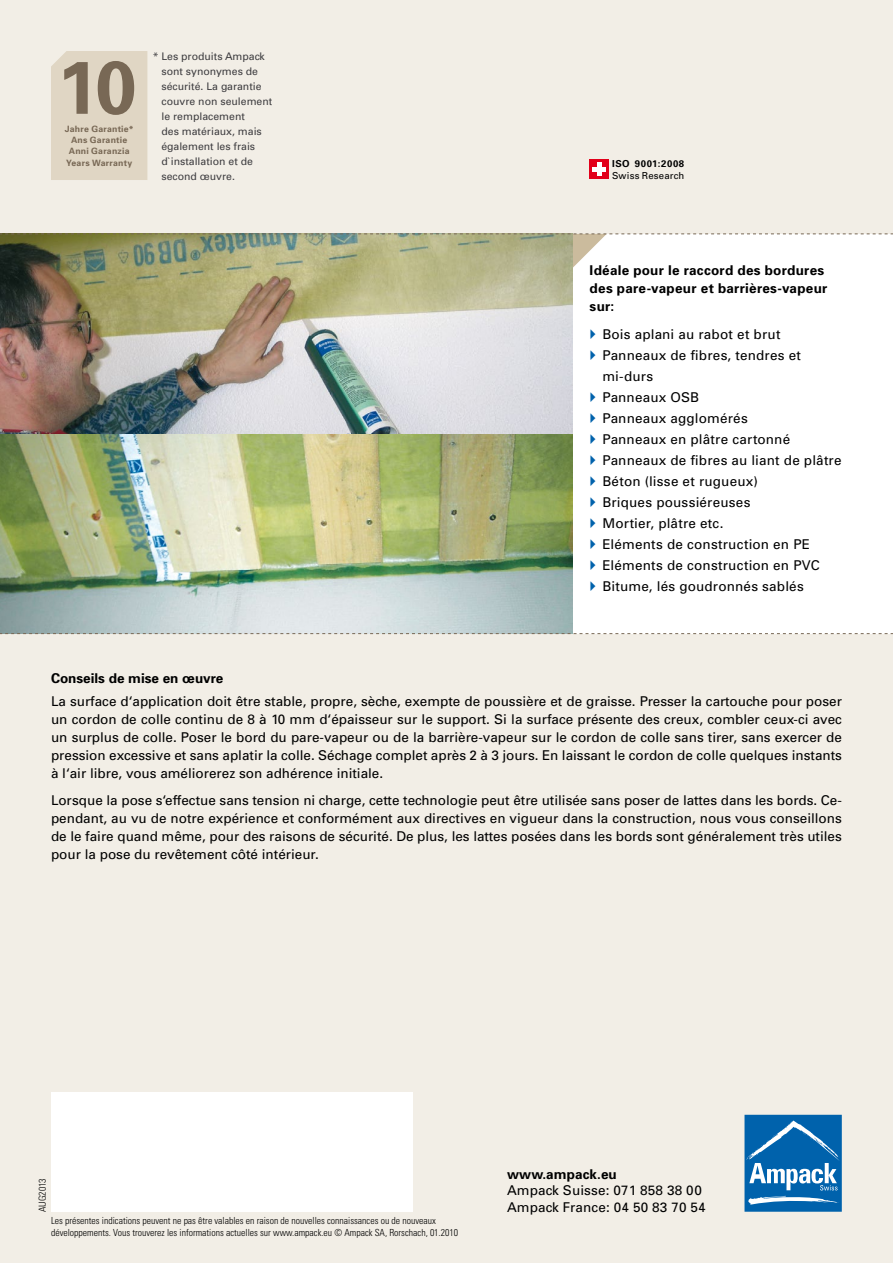
<style>
.page{position:relative;width:893px;height:1263px;background:#f2eee6}
.page>*{position:absolute;margin:0;border:0;box-sizing:border-box;transform-origin:0 0}
.t1{font:13.5px/21px "Univers";letter-spacing:.01em;color:#000}
.t2{font:700 13.5px/18px "Univers";letter-spacing:.015em;color:#000}
.t3{font:10.5px/15px "Univers";color:#3e3d40}
.t4{font:300 condensed 9.75px/11.9px "Univers";color:#000}
.t5{font:9.6px "Univers";letter-spacing:.02em;color:#000}
.t6{font:700 9.6px "Univers";letter-spacing:.055em;color:#000}
.t7{font:700 8.7px/11.2px "Univers";letter-spacing:.025em;color:#786855;text-align:center}
</style>
<div class="page">
<svg style="left:51px;top:51px;width:96px;height:129px;background:#d0c5b3"></svg>
<div style="left:573px;top:234px;width:320px;height:400px;background:#fff"></div>
<div style="left:744px;top:1115px;width:98px;height:97px;background:#0062ac"></div>
<svg style="left:748px;top:1196px;width:91px;height:9px"></svg>
<svg style="left:746px;top:1120px;width:94px;height:70px"></svg>
<div style="left:51px;top:1093px;width:361px;height:119px;background:#fff"></div>
<img style="left:0;top:268px;width:573px;height:365px">
<svg style="left:0;top:633px;width:893px;height:1px"></svg>
<svg style="left:0;top:233px;width:893px;height:35px"></svg>
<div style="left:590px;top:160px;width:19px;height:19px;background:#e2001a"></div>
<hr style="left:597px;top:163px;width:4px;height:13px;background:#fff">
<div style="left:593px;top:167px;width:13px;height:5px;background:#fff"></div>
<p class="t7" style="left:65px;top:123px;width:70px">Jahre Garantie*<br>Ans Garantie<br>Anni Garanzia<br>Years Warranty</p>
<p class="t3" style="left:161px;top:48px;width:112px;text-indent:-9px">* Les produits Ampack sont synonymes de sécurité. La garantie couvre non seulement le remplacement<br>des matériaux, mais également les frais d`installation et de second œuvre.</p>
<p class="t6" style="left:612px;top:157px;width:74px">ISO 9001:2008</p>
<p class="t5" style="left:612px;top:169px;width:74px">Swiss Research</p>
<p class="t2" style="left:590px;top:260px;width:239px">Idéale pour le raccord des bordures des pare-vapeur et barrières-vapeur sur:</p>
<p class="t1" style="left:602px;top:324px;width:241px">Bois aplani au rabot et brut<br>Panneaux de fibres, tendres et mi-durs<br>Panneaux OSB<br>Panneaux agglomérés<br>Panneaux en plâtre cartonné<br>Panneaux de fibres au liant de plâtre<br>Béton (lisse et rugueux)<br>Briques poussiéreuses<br>Mortier, plâtre etc.<br>Eléments de construction en PE<br>Eléments de construction en PVC<br>Bitume, lés goudronnés sablés</p>
<p class="t2" style="left:51px;top:669px;width:174px">Conseils de mise en œuvre</p>
<p class="t1" style="left:51px;top:691px;width:792px;line-height:18px;text-align:justify">La surface d‘application doit être stable, propre, sèche, exempte de poussière et de graisse. Presser la cartouche pour poser un cordon de colle continu de 8 à 10 mm d‘épaisseur sur le support. Si la surface présente des creux, combler ceux-ci avec un surplus de colle. Poser le bord du pare-vapeur ou de la barrière-vapeur sur le cordon de colle sans tirer, sans exercer de pression excessive et sans aplatir la colle. Séchage complet après 2 à 3 jours. En laissant le cordon de colle quelques instants à l‘air libre, vous améliorerez son adhérence initiale.</p>
<p class="t1" style="left:51px;top:790px;width:792px;line-height:18px;text-align:justify">Lorsque la pose s‘effectue sans tension ni charge, cette technologie peut être utilisée sans poser de lattes dans les bords. Ce&shy;pendant, au vu de notre expérience et conformément aux directives en vigueur dans la construction, nous vous conseillons de le faire quand même, pour des raisons de sécurité. De plus, les lattes posées dans les bords sont généralement très utiles pour la pose du revêtement côté intérieur.</p>
<p class="t4" style="left:37px;top:1212px;width:35px;rotate:-90deg">AUG2013</p>
<p class="t4" style="left:51px;top:1214px;width:409px">Les présentes indications peuvent ne pas être valables en raison de nouvelles connaissances ou de nouveaux développements. Vous trouverez les informations actuelles sur www.ampack.eu © Ampack SA, Rorschach, 01.2010</p>
<p class="t2" style="left:507px;top:1165px;width:111px">www.ampack.eu</p>
<p class="t1" style="left:507px;top:1182px;width:200px;line-height:16.5px">Ampack Suisse: 071 858 38 00<br>Ampack France: 04 50 83 70 54</p>
</div>
